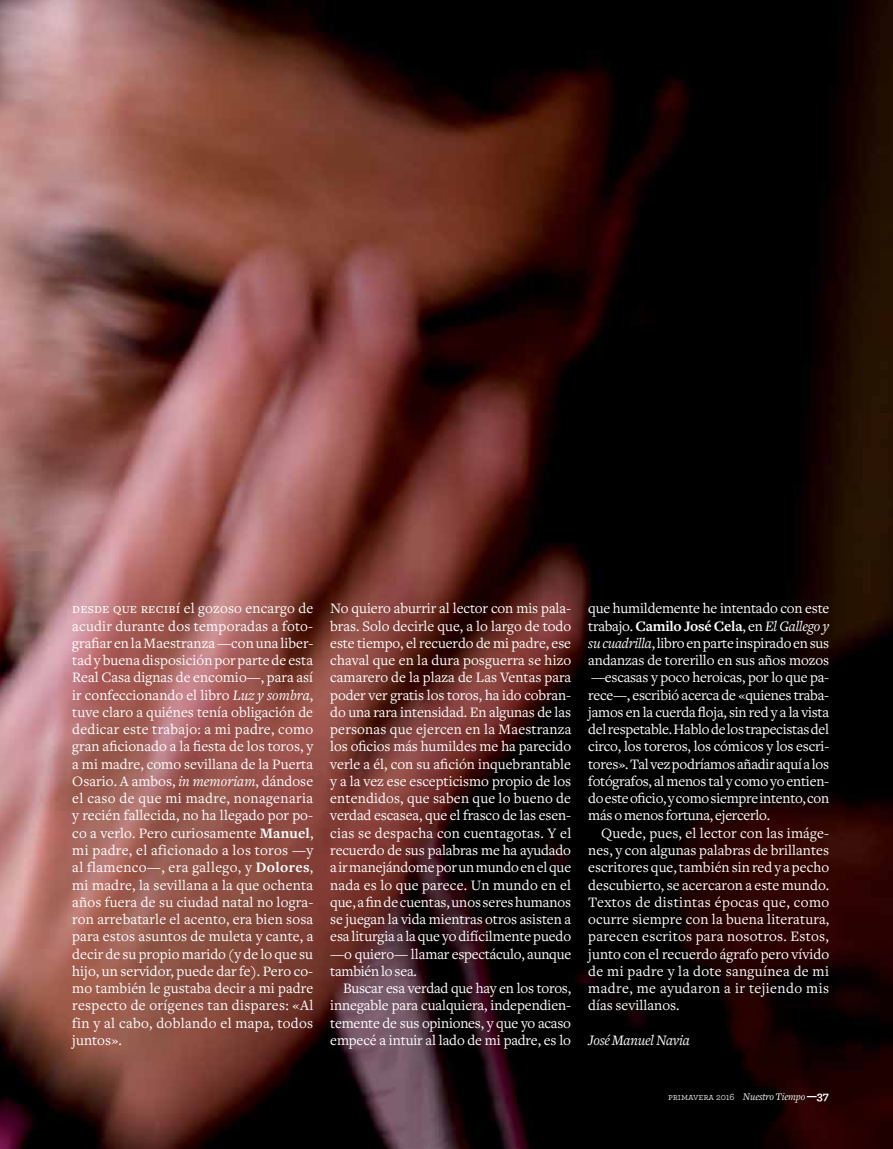
<style>
.page{position:relative;width:893px;height:1149px;background:#fff}
.page>*{position:absolute;margin:0;border:0;box-sizing:border-box;transform-origin:0 0}
.t1{font:15px/17.2px "Freight Text";letter-spacing:-.01em;color:#fff;text-align:justify}
.t2{font:italic 15px "Freight Text";letter-spacing:-.015em;color:#fff}
.t3{font:italic 10.5px "Freight Text";letter-spacing:-.01em;color:#fff}
.s1{font-family:"Freight Text Book SC"}
.s2{font-style:italic}
.s3{font-weight:700}
.s4{font-family:"Archer Book SC";font-style:normal;font-size:9.75px}
.s5{font-family:"Archer";font-style:normal;font-size:9.75px}
.s6{font-family:"Archer";font-weight:700;font-style:normal;font-size:12px}
</style>
<div class="page">
<img style="left:0;top:0;width:893px;height:1148px">
<p class="t1" style="left:330px;top:600px;width:243px">No quiero aburrir al lector con mis pala&shy;bras. Solo decirle que, a lo largo de todo este tiempo, el recuerdo de mi padre, ese chaval que en la dura posguerra se hizo camarero de la plaza de Las Ventas para poder ver gratis los toros, ha ido cobran&shy;do una rara intensidad. En algunas de las personas que ejercen en la Maestranza los oficios más humildes me ha parecido verle a él, con su afición inquebrantable y a la vez ese escepticismo propio de los entendidos, que saben que lo bueno de verdad escasea, que el frasco de las esen&shy;cias se despacha con cuentagotas. Y el recuerdo de sus palabras me ha ayudado a ir manejándome por un mundo en el que nada es lo que parece. Un mundo en el que, a fin de cuentas, unos seres humanos se juegan la vida mientras otros asisten a esa liturgia a la que yo difícilmente puedo —o quiero— llamar espectáculo, aunque también lo sea.</p>
<p class="t1" style="left:330px;top:979px;width:242px;text-indent:13px">Buscar esa verdad que hay en los toros, innegable para cualquiera, independien&shy;temente de sus opiniones, y que yo acaso empecé a intuir al lado de mi padre, es lo</p>
<p class="t1" style="left:72px;top:600px;width:243px"><span class="s1">desde que recibí</span> el gozoso encargo de acudir durante dos temporadas a foto&shy;grafiar en la Maestranza —con una liber&shy;tad y buena disposición por parte de esta Real Casa dignas de encomio—, para así ir confeccionando el libro <span class="s2">Luz y sombra</span>, tuve claro a quiénes tenía obligación de dedicar este trabajo: a mi padre, como gran aficionado a la fiesta de los toros, y a mi madre, como sevillana de la Puerta Osario. A ambos, <span class="s2">in memoriam</span>, dándose el caso de que mi madre, nonagenaria y recién fallecida, no ha llegado por po&shy;co a verlo. Pero curiosamente <span class="s3">Manuel</span>, mi padre, el aficionado a los toros —y al flamenco—, era gallego, y <span class="s3">Dolores</span>, mi madre, la sevillana a la que ochenta años fuera de su ciudad natal no logra&shy;ron arrebatarle el acento, era bien sosa para estos asuntos de muleta y cante, a decir de su propio marido (y de lo que su hijo, un servidor, puede dar fe). Pero co&shy;mo también le gustaba decir a mi padre respecto de orígenes tan dispares: «Al fin y al cabo, doblando el mapa, todos juntos».</p>
<p class="t1" style="left:588px;top:600px;width:243px">que humildemente he intentado con este trabajo. <span class="s3">Camilo José Cela</span>, en <span class="s2">El Gallego y su cuadrilla</span>, libro en parte inspirado en sus andanzas de torerillo en sus años mozos —escasas y poco heroicas, por lo que pa&shy;rece—, escribió acerca de «quienes traba&shy;jamos en la cuerda floja, sin red y a la vista del respetable. Hablo de los trapecistas del circo, los toreros, los cómicos y los escri&shy;tores». Tal vez podríamos añadir aquí a los fotógrafos, al menos tal y como yo entien&shy;do este oficio, y como siempre intento, con más o menos fortuna, ejercerlo.</p>
<p class="t1" style="left:588px;top:824px;width:243px;text-indent:13px">Quede, pues, el lector con las imáge&shy;nes, y con algunas palabras de brillantes escritores que, también sin red y a pecho descubierto, se acercaron a este mundo.<br>Textos de distintas épocas que, como ocurre siempre con la buena literatura, parecen escritos para nosotros. Estos, junto con el recuerdo ágrafo pero vívido de mi padre y la dote sanguínea de mi madre, me ayudaron a ir tejiendo mis días sevillanos.</p>
<p class="t2" style="left:588px;top:1031px;width:103px">José Manuel Navia</p>
<p class="t3" style="left:668px;top:1090px;width:162px"><span class="s4">primavera</span> <span class="s5">2016</span> Nuestro Tiempo <span class="s6">—37</span></p>
</div>
